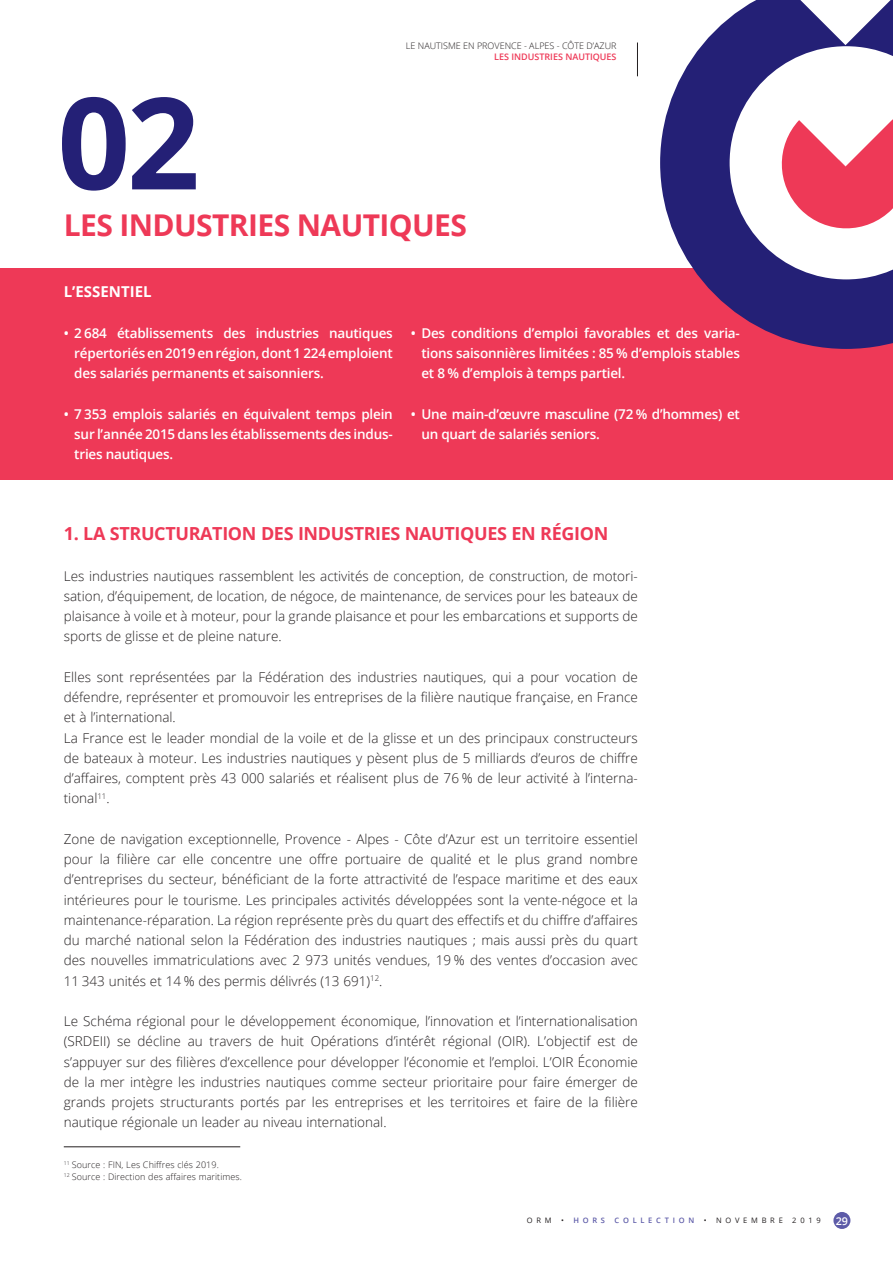
<style>
.page{position:relative;width:893px;height:1263px;background:#fff}
.page>*{position:absolute;margin:0;border:0;box-sizing:border-box;transform-origin:0 0}
.t1{font:700 127.5px "Open Sans";color:#242076}
.t2{font:700 30px "Open Sans";letter-spacing:-.02em;color:#ee3957}
.t3{font:700 18px "Open Sans";letter-spacing:-.02em;color:#ee3957}
.t4{font:700 15px "Open Sans";color:#fff}
.t5{font:300 13.5px/20.2px "Open Sans";color:#231f20;text-align:justify}
.t6{font:600 13.5px/20.2px "Open Sans";letter-spacing:-.015em;color:#fff;text-align:justify}
.t7{font:600 10.8px "Open Sans";color:#fff}
.t8{font:300 9px/12px "Open Sans";letter-spacing:.01em;color:#231f20}
.t9{font:600 9px "Open Sans";color:#ee3957}
.t10{font:7.5px "Open Sans";letter-spacing:.5em;color:#231f20}
.t11{font:600 7.5px "Open Sans";letter-spacing:.5em;color:#5d5ba8}
.s1{font-weight:400;color:#231f20}
</style>
<div class="page">
<div style="left:833px;top:1212px;width:17px;height:17px;background:#5d5ba8;border-radius:50%"></div>
<div style="left:0;top:268px;width:893px;height:211px;background:#ee3957"></div>
<hr style="left:637px;top:43px;width:1px;height:33px;background:#231f20">
<svg style="left:660px;top:0;width:233px;height:349px"></svg>
<svg style="left:786px;top:0;width:107px;height:45px"></svg>
<svg style="left:776px;top:119px;width:117px;height:116px"></svg>
<hr style="left:64px;top:1146px;width:176px;height:1px;background:#231f20">
<h1 class="t1" style="left:57px;top:53px;width:144px">02</h1>
<p class="t8" style="left:406px;top:40px;width:212px">LE NAUTISME EN PROVENCE - ALPES - CÔTE D’AZUR</p>
<p class="t9" style="left:494px;top:51px;width:124px">LES INDUSTRIES NAUTIQUES</p>
<h2 class="t2" style="left:64px;top:204px;width:405px">LES INDUSTRIES NAUTIQUES</h2>
<p class="t4" style="left:64px;top:281px;width:89px">L’ESSENTIEL</p>
<p class="t6" style="left:74px;top:322px;width:320px;text-indent:-11px">• 2 684 établissements des industries nautiques répertoriés en 2019 en région, dont 1 224 emploient des salariés permanents et saisonniers.</p>
<p class="t6" style="left:74px;top:403px;width:320px;text-indent:-11px">• 7 353 emplois salariés en équivalent temps plein sur l’année 2015 dans les établissements des indus&shy;tries nautiques.</p>
<p class="t6" style="left:421px;top:322px;width:320px;text-indent:-11px">• Des conditions d’emploi favorables et des varia&shy;tions saisonnières limitées : 85 % d’emplois stables et 8 % d’emplois à temps partiel.</p>
<p class="t6" style="left:421px;top:403px;width:320px;text-indent:-11px">• Une main-d’œuvre masculine (72 % d’hommes) et un quart de salariés seniors.</p>
<h3 class="t3" style="left:64px;top:521px;width:546px">1. LA STRUCTURATION DES INDUSTRIES NAUTIQUES EN RÉGION</h3>
<p class="t5" style="left:64px;top:565px;width:576px">Les industries nautiques rassemblent les activités de conception, de construction, de motori&shy;sation, d’équipement, de location, de négoce, de maintenance, de services pour les bateaux de plaisance à voile et à moteur, pour la grande plaisance et pour les embarcations et supports de sports de glisse et de pleine nature.</p>
<p class="t5" style="left:64px;top:666px;width:576px;text-align:left">Elles sont représentées par la Fédération des industries nautiques, qui a pour vocation de défendre, représenter et promouvoir les entreprises de la filière nautique française, en France et à l’international.<br>La France est le leader mondial de la voile et de la glisse et un des principaux constructeurs de bateaux à moteur. Les industries nautiques y pèsent plus de 5 milliards d’euros de chiffre d’affaires, comptent près 43 000 salariés et réalisent plus de 76 % de leur activité à l’interna&shy;tional<sup>11</sup>.</p>
<p class="t5" style="left:64px;top:828px;width:576px">Zone de navigation exceptionnelle, Provence - Alpes - Côte d’Azur est un territoire essentiel pour la filière car elle concentre une offre portuaire de qualité et le plus grand nombre d’entreprises du secteur, bénéficiant de la forte attractivité de l’espace maritime et des eaux intérieures pour le tourisme. Les principales activités développées sont la vente-négoce et la maintenance-réparation. La région représente près du quart des effectifs et du chiffre d’affaires du marché national selon la Fédération des industries nautiques ; mais aussi près du quart des nouvelles immatriculations avec 2 973 unités vendues, 19 % des ventes d’occasion avec 11 343 unités et 14 % des permis délivrés (13 691)<sup>12</sup>.</p>
<p class="t5" style="left:64px;top:1011px;width:576px">Le Schéma régional pour le développement économique, l’innovation et l’internationalisation (SRDEII) se décline au travers de huit Opérations d’intérêt régional (OIR). L’objectif est de s’appuyer sur des filières d’excellence pour développer l’économie et l’emploi. L’OIR Économie de la mer intègre les industries nautiques comme secteur prioritaire pour faire émerger de grands projets structurants portés par les entreprises et les territoires et faire de la filière nautique régionale un leader au niveau international.</p>
<p class="t8" style="left:64px;top:1158px;width:180px"><sup>11</sup> Source : FIN, Les Chiffres clés 2019.<br><sup>12</sup> Source : Direction des affaires maritimes.</p>
<p class="t10" style="left:527px;top:1215px;width:26px">ORM</p>
<p class="t11" style="left:561px;top:1215px;width:45px"><span class="s1">•</span> HORS</p>
<p class="t11" style="left:614px;top:1215px;width:81px">COLLECTION</p>
<p class="t10" style="left:704px;top:1215px;width:81px">• NOVEMBRE</p>
<p class="t10" style="left:792px;top:1215px;width:30px">2019</p>
<p class="t7" style="left:836px;top:1213px;width:14px">29</p>
</div>
